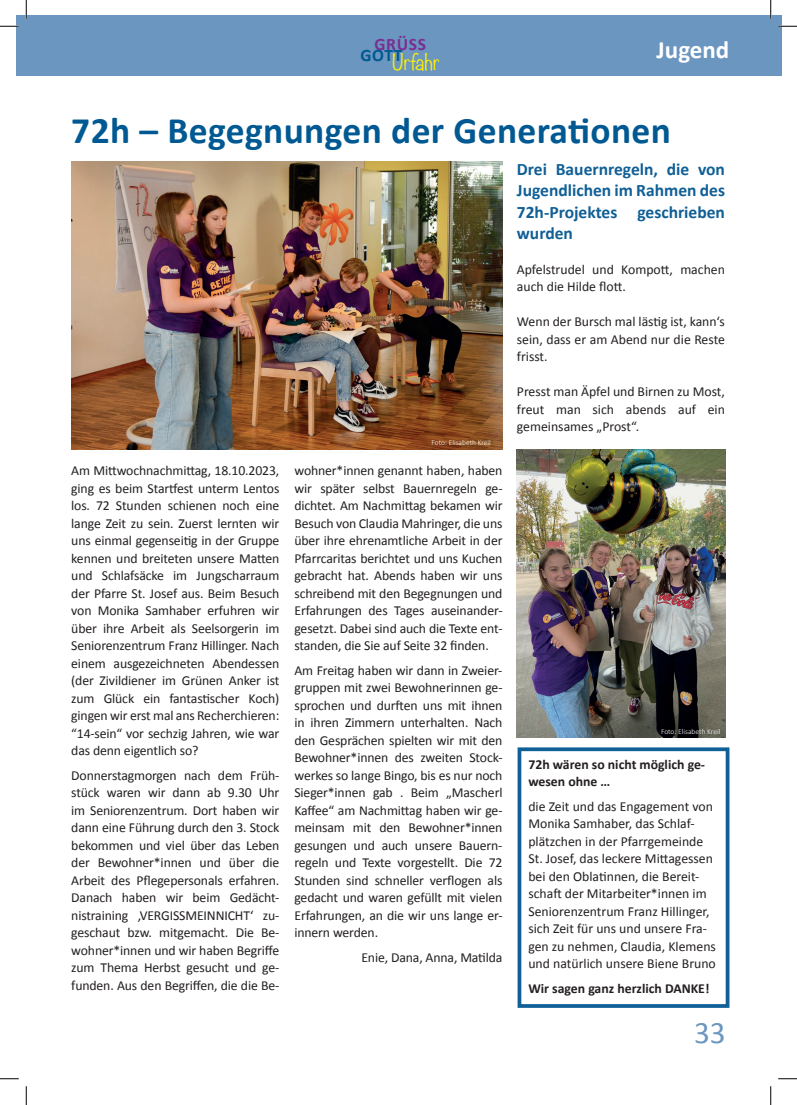
<style>
.page{position:relative;width:797px;height:1105px;background:#fff}
.page>*{position:absolute;margin:0;border:0;box-sizing:border-box;transform-origin:0 0}
.t1{font:700 37.5px "Calibri";letter-spacing:.01em;color:#005992}
.t2{font:31.25px "Calibri";color:#6b96c0}
.t3{font:700 25px "Calibri";color:#fff}
.t4{font:300 20px "Noteworthy";color:#fff101}
.t5{font:700 17.5px/21.2px "Calibri";color:#105f96;text-align:justify}
.t6{font:700 17.5px "Calibri";letter-spacing:.04em;color:#792e92}
.t7{font:13.75px/17.5px "Calibri";color:#231f20;text-align:justify}
.t8{font:700 13.75px/17.5px "Calibri";color:#231f20}
.t9{font:300 7.5px "Calibri";color:#fff}
</style>
<div class="page">
<div style="left:16px;top:16px;width:765px;height:60px;background:#6b96c0"></div>
<img style="left:71px;top:162px;width:431px;height:288px">
<div style="left:517px;top:747px;width:212px;height:261px;border:4px solid #105f96"></div>
<img style="left:517px;top:450px;width:208px;height:287px">
<svg style="left:0;top:25px;width:19px;height:2px"></svg>
<svg style="left:778px;top:25px;width:19px;height:2px"></svg>
<svg style="left:0;top:1078px;width:19px;height:1px"></svg>
<svg style="left:778px;top:1078px;width:19px;height:1px"></svg>
<svg style="left:25px;top:0;width:2px;height:19px"></svg>
<svg style="left:25px;top:1086px;width:2px;height:19px"></svg>
<svg style="left:770px;top:0;width:1px;height:19px"></svg>
<svg style="left:770px;top:1086px;width:1px;height:19px"></svg>
<p class="t6" style="left:374px;top:33px;width:53px">GRÜSS</p>
<h3 class="t4" style="left:360px;top:45px;width:81px"><sup>GOTT</sup>Urfahr</h3>
<h3 class="t3" style="left:656px;top:34px;width:74px">Jugend</h3>
<h1 class="t1" style="left:71px;top:107px;width:601px">72h – Begegnungen der Generationen</h1>
<p class="t7" style="left:71px;top:462px;width:210px">Am Mittwochnachmittag, 18.10.2023, ging es beim Startfest unterm Lentos los. 72 Stunden schienen noch eine lange Zeit zu sein. Zuerst lernten wir uns einmal gegenseitig in der Gruppe kennen und breiteten unsere Matten und Schlafsäcke im Jungscharraum der Pfarre St. Josef aus. Beim Besuch von Monika Samhaber erfuhren wir über ihre Arbeit als Seelsorgerin im Seniorenzentrum Franz Hillinger. Nach einem ausgezeichneten Abendessen (der Zivildiener im Grünen Anker ist zum Glück ein fantastischer Koch) gingen wir erst mal ans Recherchieren: “14-sein“ vor sechzig Jahren, wie war das denn eigentlich so?</p>
<p class="t7" style="left:71px;top:766px;width:210px">Donnerstagmorgen nach dem Früh&shy;stück waren wir dann ab 9.30 Uhr im Seniorenzentrum. Dort haben wir dann eine Führung durch den 3. Stock bekommen und viel über das Leben der Bewohner*innen und über die Arbeit des Pflegepersonals erfahren.<br>Danach haben wir beim Gedächt&shy;nistraining ‚VERGISSMEINNICHT‘ zu&shy;geschaut bzw. mitgemacht. Die Be&shy;wohner*innen und wir haben Begriffe zum Thema Herbst gesucht und ge&shy;funden. Aus den Begriffen, die die Be-</p>
<p class="t9" style="left:431px;top:438px;width:61px">Foto: Elisabeth Kreil</p>
<p class="t7" style="left:294px;top:462px;width:210px">wohner*innen genannt haben, haben wir später selbst Bauernregeln ge&shy;dichtet. Am Nachmittag bekamen wir Besuch von Claudia Mahringer, die uns über ihre ehrenamtliche Arbeit in der Pfarrcaritas berichtet und uns Kuchen gebracht hat. Abends haben wir uns schreibend mit den Begegnungen und Erfahrungen des Tages auseinander&shy;gesetzt. Dabei sind auch die Texte ent&shy;standen, die Sie auf Seite 32 finden.</p>
<p class="t7" style="left:294px;top:661px;width:210px">Am Freitag haben wir dann in Zweier&shy;gruppen mit zwei Bewohnerinnen ge&shy;sprochen und durften uns mit ihnen in ihren Zimmern unterhalten. Nach den Gesprächen spielten wir mit den Bewohner*innen des zweiten Stock&shy;werkes so lange Bingo, bis es nur noch Sieger*innen gab . Beim „Mascherl Kaffee“ am Nachmittag haben wir ge&shy;meinsam mit den Bewohner*innen gesungen und auch unsere Bauern&shy;regeln und Texte vorgestellt. Die 72<br>Stunden sind schneller verflogen als gedacht und waren gefüllt mit vielen Erfahrungen, an die wir uns lange er&shy;innern werden.</p>
<p class="t7" style="left:361px;top:949px;width:143px">Enie, Dana, Anna, Matilda</p>
<p class="t5" style="left:517px;top:159px;width:210px">Drei Bauernregeln, die von Jugendlichen im Rahmen des 72h-Projektes geschrieben wurden</p>
<p class="t7" style="left:517px;top:261px;width:210px">Apfelstrudel und Kompott, machen auch die Hilde flott.</p>
<p class="t7" style="left:517px;top:313px;width:210px">Wenn der Bursch mal lästig ist, kann‘s sein, dass er am Abend nur die Reste frisst.</p>
<p class="t7" style="left:517px;top:383px;width:210px">Presst man Äpfel und Birnen zu Most, freut man sich abends auf ein gemeinsames „Prost“.</p>
<p class="t9" style="left:661px;top:726px;width:61px">Foto: Elisabeth Kreil</p>
<p class="t8" style="left:528px;top:755px;width:178px">72h wären so nicht möglich ge&shy;wesen ohne …</p>
<p class="t7" style="left:528px;top:797px;width:189px;text-align:left">die Zeit und das Engagement von<br>Monika Samhaber, das Schlaf&shy;plätzchen in der Pfarrgemeinde<br>St. Josef, das leckere Mittagessen bei den Oblatinnen, die Bereit&shy;schaft der Mitarbeiter*innen im<br>Seniorenzentrum Franz Hillinger, sich Zeit für uns und unsere Fra&shy;gen zu nehmen, Claudia, Klemens und natürlich unsere Biene Bruno</p>
<p class="t8" style="left:528px;top:979px;width:183px">Wir sagen ganz herzlich DANKE!</p>
<h2 class="t2" style="left:694px;top:1013px;width:33px">33</h2>
</div>
